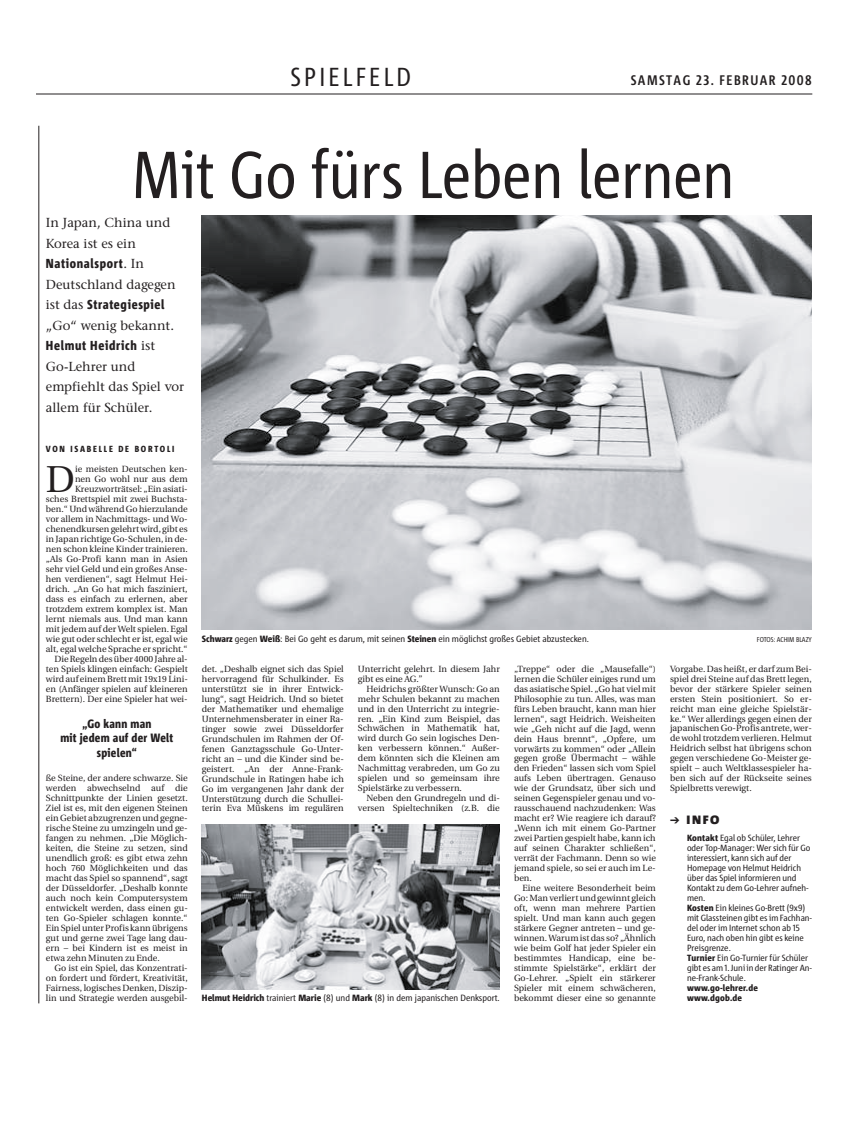
<style>
.page{position:relative;width:851px;height:1134px;background:#fff}
.page>*{position:absolute;margin:0;border:0;box-sizing:border-box;transform-origin:0 0}
.t1{font:66.2px "Corpid Cd LF";color:#231f20}
.t2{font:37.4px "Utopia";color:#231f20}
.t3{font:26.1px "Corpid Cd LF";letter-spacing:.12em;color:#231f20}
.t4{font:700 13.9px "Corpid Cd LF";letter-spacing:.1em;color:#231f20}
.t5{font:13px/20.5px "Stone Serif LT Medium";color:#231f20}
.t6{font:800 13px "Corpid Cd LF";letter-spacing:.05em;color:#231f20}
.t7{font:800 12.1px/14.2px "Corpid Cd LF";letter-spacing:.02em;color:#231f20;text-align:center}
.t8{font:900 12.1px "Corpid";color:#231f20}
.t9{font:9.1px "Corpid Cd LF";color:#231f20;scale:1.09 1}
.t10{font:9px/10px "Utopia";color:#231f20;text-align:justify}
.t11{font:9px/10px "Corpid Cd LF";color:#231f20;scale:1.1 1}
.t12{font:800 9px/10px "Corpid Cd LF";letter-spacing:.02em;color:#231f20;scale:1.1 1}
.t13{font:800 8.9px "Corpid Cd LF";letter-spacing:.2em;color:#231f20}
.t14{font:7px "Corpid Cd LF";color:#231f20}
.s1{font-family:"Stone Serif LT Medium";font-weight:400}
.s2{font-weight:800}
</style>
<div class="page">
<img style="left:202px;top:825px;width:297px;height:164px">
<img style="left:202px;top:216px;width:609px;height:414px">
<hr style="left:39px;top:126px;width:1px;height:877px;background:#231f20">
<hr style="left:37px;top:94px;width:774px;height:1px;background:#231f20">
<h3 class="t3" style="left:290px;top:62px;width:122px">SPIELFELD</h3>
<h3 class="t4" style="left:630px;top:72px;width:182px">SAMSTAG 23. FEBRUAR 2008</h3>
<h1 class="t1" style="left:132px;top:139px;width:603px">Mit Go fürs Leben lernen</h1>
<h3 class="t5" style="left:46px;top:212px;width:126px">In Japan, China und<br>Korea ist es ein</h3>
<h3 class="t6" style="left:46px;top:256px;width:99px">Nationalsport<span class="s1">. In</span></h3>
<h3 class="t5" style="left:46px;top:274px;width:131px">Deutschland dagegen</h3>
<h3 class="t6" style="left:46px;top:297px;width:120px"><span class="s1">ist das</span> Strategiespiel</h3>
<h3 class="t5" style="left:46px;top:315px;width:130px">„Go“ wenig bekannt.</h3>
<h3 class="t6" style="left:46px;top:338px;width:111px">Helmut Heidrich <span class="s1">ist</span></h3>
<h3 class="t5" style="left:46px;top:356px;width:140px">Go-Lehrer und empfiehlt das Spiel vor allem für Schüler.</h3>
<p class="t13" style="left:46px;top:444px;width:130px">VON ISABELLE DE BORTOLI</p>
<h2 class="t2" style="left:46px;top:458px;width:31px">D</h2>
<p class="t10" style="left:46px;top:464px;width:143px;text-align:right">ie meisten Deutschen ken-<br>nen Go wohl nur aus dem Kreuzworträtsel: „Ein asiati-<br>sches Brettspiel mit zwei Buchsta&shy;ben.“ Und während Go hierzulande vor allem in Nachmittags- und Wo&shy;chenendkursen gelehrt wird, gibt es in Japan richtige Go-Schulen, in de&shy;nen schon kleine Kinder trainieren. „Als Go-Profi kann man in Asien sehr viel Geld und ein großes Anse&shy;hen verdienen“, sagt Helmut Hei&shy;drich. „An Go hat mich fasziniert, dass es einfach zu erlernen, aber trotzdem extrem komplex ist. Man lernt niemals aus. Und man kann mit jedem auf der Welt spielen. Egal wie gut oder schlecht er ist, egal wie alt, egal welche Sprache er spricht.“ Die Regeln des über 4000 Jahre al&shy;ten Spiels klingen einfach: Gespielt wird auf einem Brett mit 19x19 Lini&shy;en (Anfänger spielen auf kleineren Brettern). Der eine Spieler hat wei-</p>
<h3 class="t7" style="left:60px;top:717px;width:114px">„Go kann man<br>mit jedem auf der Welt spielen“</h3>
<p class="t10" style="left:46px;top:773px;width:143px">ße Steine, der andere schwarze. Sie werden abwechselnd auf die Schnittpunkte der Linien gesetzt.<br>Ziel ist es, mit den eigenen Steinen ein Gebiet abzugrenzen und gegne&shy;rische Steine zu umzingeln und ge&shy;fangen zu nehmen. „Die Möglich&shy;keiten, die Steine zu setzen, sind unendlich groß: es gibt etwa zehn hoch 760 Möglichkeiten und das macht das Spiel so spannend“, sagt der Düsseldorfer. „Deshalb konnte auch noch kein Computersystem entwickelt werden, dass einen gu&shy;ten Go-Spieler schlagen konnte.“ Ein Spiel unter Profis kann übrigens gut und gerne zwei Tage lang dau&shy;ern – bei Kindern ist es meist in etwa zehn Minuten zu Ende.</p>
<p class="t10" style="left:46px;top:963px;width:143px;text-indent:9px">Go ist ein Spiel, das Konzentrati&shy;on fordert und fördert, Kreativität, Fairness, logisches Denken, Diszip&shy;lin und Strategie werden ausgebil-</p>
<p class="t9" style="left:202px;top:634px;width:356px"><span class="s2">Schwarz</span> gegen <span class="s2">Weiß</span>: Bei Go geht es darum, mit seinen <span class="s2">Steinen</span> ein möglichst großes Gebiet abzustecken.</p>
<p class="t14" style="left:756px;top:635px;width:56px">FOTOS: ACHIM BLAZY</p>
<p class="t10" style="left:514px;top:664px;width:143px">„Treppe“ oder die „Mausefalle“) lernen die Schüler einiges rund um das asiatische Spiel. „Go hat viel mit Philosophie zu tun. Alles, was man fürs Leben braucht, kann man hier lernen“, sagt Heidrich. Weisheiten wie „Geh nicht auf die Jagd, wenn dein Haus brennt“, „Opfere, um vorwärts zu kommen“ oder „Allein gegen große Übermacht – wähle den Frieden“ lassen sich vom Spiel aufs Leben übertragen. Genauso wie der Grundsatz, über sich und seinen Gegenspieler genau und vo&shy;rausschauend nachzudenken: Was macht er? Wie reagiere ich darauf? „Wenn ich mit einem Go-Partner zwei Partien gespielt habe, kann ich auf seinen Charakter schließen“, verrät der Fachmann. Denn so wie jemand spiele, so sei er auch im Le&shy;ben.</p>
<p class="t10" style="left:514px;top:883px;width:143px;text-indent:9px">Eine weitere Besonderheit beim Go: Man verliert und gewinnt gleich oft, wenn man mehrere Partien spielt. Und man kann auch gegen stärkere Gegner antreten – und ge&shy;winnen. Warum ist das so? „Ähnlich wie beim Golf hat jeder Spieler ein bestimmtes Handicap, eine be&shy;stimmte Spielstärke“, erklärt der Go-Lehrer. „Spielt ein stärkerer Spieler mit einem schwächeren, bekommt dieser eine so genannte</p>
<p class="t10" style="left:358px;top:664px;width:143px">Unterricht gelehrt. In diesem Jahr gibt es eine AG.”</p>
<p class="t10" style="left:358px;top:684px;width:143px;text-indent:9px">Heidrichs größter Wunsch: Go an mehr Schulen bekannt zu machen und in den Unterricht zu integrie&shy;ren. „Ein Kind zum Beispiel, das Schwächen in Mathematik hat, wird durch Go sein logisches Den&shy;ken verbessern können.“ Außer&shy;dem könnten sich die Kleinen am Nachmittag verabreden, um Go zu spielen und so gemeinsam ihre Spielstärke zu verbessern.</p>
<p class="t10" style="left:358px;top:793px;width:143px;text-align:right">Neben den Grundregeln und di&shy;versen Spieltechniken (z.B. die</p>
<p class="t10" style="left:202px;top:664px;width:143px">det. „Deshalb eignet sich das Spiel hervorragend für Schulkinder. Es unterstützt sie in ihrer Entwick&shy;lung“, sagt Heidrich. Und so bietet der Mathematiker und ehemalige Unternehmensberater in einer Ra&shy;tinger sowie zwei Düsseldorfer Grundschulen im Rahmen der Of&shy;fenen Ganztagsschule Go-Unter&shy;richt an – und die Kinder sind be&shy;geistert. „An der Anne-Frank-Grundschule in Ratingen habe ich Go im vergangenen Jahr dank der Unterstützung durch die Schullei&shy;terin Eva Müskens im regulären</p>
<p class="t10" style="left:670px;top:664px;width:143px">Vorgabe. Das heißt, er darf zum Bei&shy;spiel drei Steine auf das Brett legen, bevor der stärkere Spieler seinen ersten Stein positioniert. So er&shy;reicht man eine gleiche Spielstär&shy;ke.“ Wer allerdings gegen einen der japanischen Go-Profis antrete, wer&shy;de wohl trotzdem verlieren. Helmut Heidrich selbst hat übrigens schon gegen verschiedene Go-Meister ge&shy;spielt – auch Weltklassespieler ha&shy;ben sich auf der Rückseite seines Spielbretts verewigt.</p>
<h3 class="t8" style="left:686px;top:813px;width:34px">INFO</h3>
<p class="t11" style="left:687px;top:833px;width:115px"><span class="s2">Kontakt</span> Egal ob Schüler, Lehrer oder Top-Manager: Wer sich für Go interessiert, kann sich auf der<br>Homepage von Helmut Heidrich über das Spiel informieren und<br>Kontakt zu dem Go-Lehrer aufneh&shy;men.<br><span class="s2">Kosten</span> Ein kleines Go-Brett (9x9) mit Glassteinen gibt es im Fachhan&shy;del oder im Internet schon ab 15<br>Euro, nach oben hin gibt es keine<br>Preisgrenze.<br><span class="s2">Turnier</span> Ein Go-Turnier für Schüler gibt es am 1. Juni in der Ratinger An&shy;ne-Frank-Schule.</p>
<p class="t12" style="left:687px;top:983px;width:66px">www.go-lehrer.de www.dgob.de</p>
<p class="t9" style="left:202px;top:993px;width:275px"><span class="s2">Helmut Heidrich</span> trainiert <span class="s2">Marie</span> (8) und <span class="s2">Mark</span> (8) in dem japanischen Denksport.</p>
</div>
